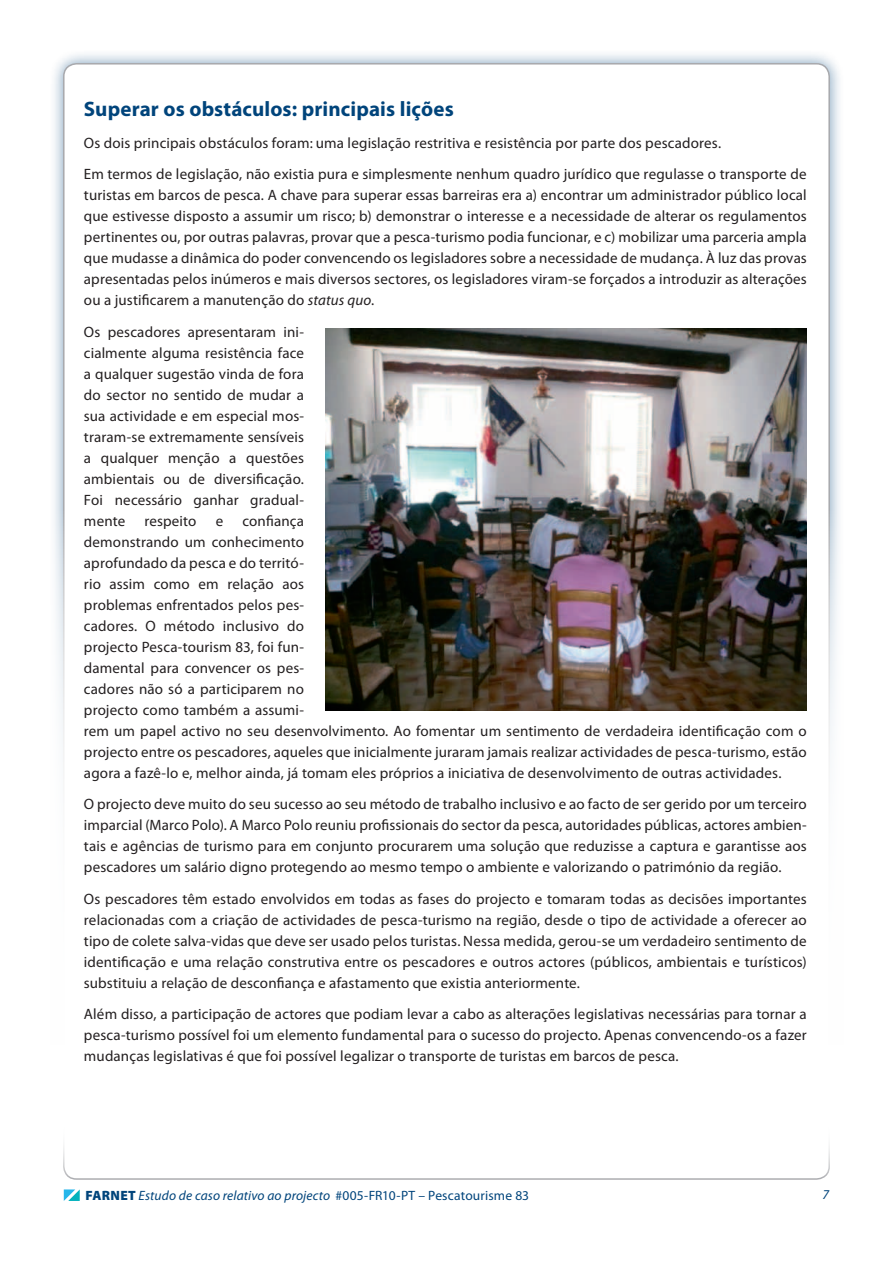
<style>
.page{position:relative;width:893px;height:1263px;background:#fff}
.page>*{position:absolute;margin:0;border:0;box-sizing:border-box;transform-origin:0 0}
.t1{font:700 21px "Myriad Pro";letter-spacing:.005em;color:#00447b}
.t2{font:15px/21px "Myriad Pro";letter-spacing:.01em;color:#231f20;text-align:justify}
.t3{font:italic 13.5px "Myriad Pro";letter-spacing:.01em;color:#00447b}
.s1{font-style:italic}
.s2{font-weight:900;font-style:normal}
.s3{font-style:normal}
</style>
<div class="page">
<div style="left:49px;top:49px;width:795px;height:1165px;background:#00447b;opacity:.5"></div>
<div style="left:64px;top:64px;width:765px;height:1135px;background:#fff;border-radius:13px"></div>
<div style="left:0;top:510px;width:893px;height:753px;background:#fff"></div>
<svg style="left:63px;top:1146px;width:767px;height:34px"></svg>
<svg style="left:64px;top:1189px;width:16px;height:12px"></svg>
<img style="left:325px;top:328px;width:482px;height:383px">
<h1 class="t1" style="left:84px;top:95px;width:371px">Superar os obstáculos: principais lições</h1>
<p class="t2" style="left:84px;top:127px;width:724px;line-height:31.5px">Os dois principais obstáculos foram: uma legislação restritiva e resistência por parte dos pescadores.<br>Em termos de legislação, não existia pura e simplesmente nenhum quadro jurídico que regulasse o transporte de</p>
<p class="t2" style="left:84px;top:184px;width:724px">turistas em barcos de pesca. A chave para superar essas barreiras era a) encontrar um administrador público local que estivesse disposto a assumir um risco; b) demonstrar o interesse e a necessidade de alterar os regulamentos pertinentes ou, por outras palavras, provar que a pesca-turismo podia funcionar, e c) mobilizar uma parceria ampla que mudasse a dinâmica do poder convencendo os legisladores sobre a necessidade de mudança. À luz das provas apresentadas pelos inúmeros e mais diversos sectores, os legisladores viram-se forçados a introduzir as alterações ou a justificarem a manutenção do <span class="s1">status quo</span>.</p>
<p class="t2" style="left:84px;top:321px;width:222px">Os pescadores apresentaram ini&shy;cialmente alguma resistência face a qualquer sugestão vinda de fora do sector no sentido de mudar a sua actividade e em especial mos&shy;traram-se extremamente sensíveis a qualquer menção a questões ambientais ou de diversificação.<br>Foi necessário ganhar gradual&shy;mente</p>
<p class="t2" style="left:84px;top:510px;width:724px;text-align:left;text-indent:159px">confiança<br>demonstrando um conhecimento<br>aprofundado da pesca e do territó-<br>rio assim como em relação aos<br>problemas enfrentados pelos pes-<br>cadores. O método inclusivo do<br>projecto Pesca-tourism 83, foi fun-<br>damental para convencer os pes-<br>cadores não só a participarem no<br>projecto como também a assumi-<br>rem um papel activo no seu desenvolvimento. Ao fomentar um sentimento de verdadeira identificação com o projecto entre os pescadores, aqueles que inicialmente juraram jamais realizar actividades de pesca-turismo, estão agora a fazê-lo e, melhor ainda, já tomam eles próprios a iniciativa de desenvolvimento de outras actividades.</p>
<p class="t2" style="left:84px;top:793px;width:724px">O projecto deve muito do seu sucesso ao seu método de trabalho inclusivo e ao facto de ser gerido por um terceiro imparcial (Marco Polo). A Marco Polo reuniu profissionais do sector da pesca, autoridades públicas, actores ambien&shy;tais e agências de turismo para em conjunto procurarem uma solução que reduzisse a captura e garantisse aos pescadores um salário digno protegendo ao mesmo tempo o ambiente e valorizando o património da região.</p>
<p class="t2" style="left:84px;top:888px;width:724px">Os pescadores têm estado envolvidos em todas as fases do projecto e tomaram todas as decisões importantes relacionadas com a criação de actividades de pesca-turismo na região, desde o tipo de actividade a oferecer ao tipo de colete salva-vidas que deve ser usado pelos turistas. Nessa medida, gerou-se um verdadeiro sentimento de identificação e uma relação construtiva entre os pescadores e outros actores (públicos, ambientais e turísticos) substituiu a relação de desconfiança e afastamento que existia anteriormente.</p>
<p class="t2" style="left:84px;top:1003px;width:724px">Além disso, a participação de actores que podiam levar a cabo as alterações legislativas necessárias para tornar a pesca-turismo possível foi um elemento fundamental para o sucesso do projecto. Apenas convencendo-os a fazer mudanças legislativas é que foi possível legalizar o transporte de turistas em barcos de pesca.</p>
<p class="t2" style="left:144px;top:510px;width:54px">respeito</p>
<p class="t2" style="left:216px;top:510px;width:9px">e</p>
<p class="t3" style="left:85px;top:1187px;width:445px"><span class="s2">FARNET</span> Estudo de caso relativo ao projecto <span class="s3">#005-FR10-PT – Pescatourisme 83</span></p>
<p class="t3" style="left:822px;top:1186px;width:8px">7</p>
</div>
